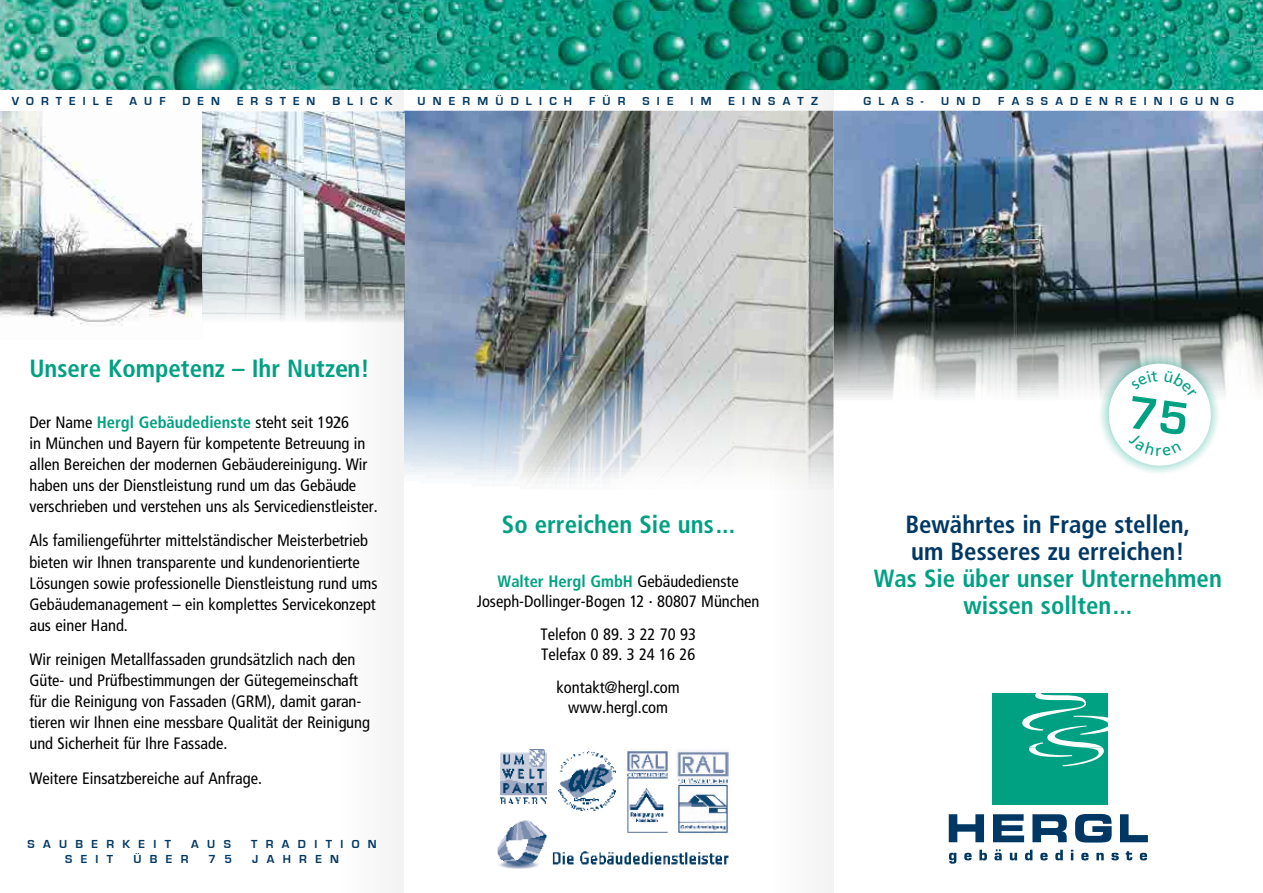
<style>
.page{position:relative;width:1263px;height:893px;background:#fff}
.page>*{position:absolute;margin:0;border:0;box-sizing:border-box;transform-origin:0 0}
.t1{font:700 condensed 24.9px/26.8px "Frutiger";color:#00a183;text-align:center}
.t2{font:700 condensed 24.9px/26.8px "Frutiger";color:#003863}
.t3{font:condensed 16.5px/21px "Frutiger";color:#000}
.t4{font:700 12px "Eurostile";letter-spacing:.6em;color:#003863}
.t5{font:700 12px "Eurostile";letter-spacing:.7em;color:#003863}
.s1{font-weight:700;color:#00a183}
</style>
<div class="page">
<img style="left:833px;top:0;width:430px;height:89px">
<div style="left:992px;top:693px;width:116px;height:111px;background:#00a183"></div>
<svg style="left:1022px;top:693px;width:86px;height:73px"></svg>
<svg style="left:949px;top:814px;width:35px;height:28px"></svg>
<svg style="left:993px;top:814px;width:31px;height:28px"></svg>
<svg style="left:1032px;top:814px;width:35px;height:28px"></svg>
<svg style="left:1075px;top:814px;width:37px;height:28px"></svg>
<svg style="left:1120px;top:814px;width:28px;height:28px"></svg>
<svg style="left:949px;top:853px;width:7px;height:11px"></svg>
<svg style="left:964px;top:853px;width:8px;height:7px"></svg>
<svg style="left:979px;top:850px;width:8px;height:10px"></svg>
<svg style="left:994px;top:849px;width:8px;height:11px"></svg>
<svg style="left:1010px;top:853px;width:7px;height:7px"></svg>
<svg style="left:1025px;top:850px;width:7px;height:10px"></svg>
<svg style="left:1040px;top:853px;width:8px;height:7px"></svg>
<svg style="left:1055px;top:850px;width:8px;height:10px"></svg>
<svg style="left:1071px;top:850px;width:2px;height:10px"></svg>
<svg style="left:1081px;top:853px;width:7px;height:7px"></svg>
<svg style="left:1096px;top:853px;width:8px;height:7px"></svg>
<svg style="left:1111px;top:853px;width:8px;height:7px"></svg>
<svg style="left:1126px;top:851px;width:6px;height:9px"></svg>
<svg style="left:1140px;top:853px;width:7px;height:7px"></svg>
<img style="left:833px;top:111px;width:430px;height:295px">
<img style="left:404px;top:111px;width:364px;height:373px">
<img style="left:0;top:0;width:768px;height:89px">
<img style="left:0;top:112px;width:202px;height:214px">
<img style="left:202px;top:112px;width:137px;height:210px">
<img style="left:497px;top:820px;width:232px;height:49px">
<img style="left:675px;top:751px;width:54px;height:84px">
<img style="left:558px;top:752px;width:57px;height:58px">
<img style="left:501px;top:750px;width:46px;height:53px">
<img style="left:623px;top:751px;width:49px;height:83px">
<svg style="left:339px;top:0;width:65px;height:893px;fill:#f5f6f6"></svg>
<svg style="left:768px;top:0;width:65px;height:893px"></svg>
<svg style="left:1091px;top:346px;width:137px;height:127px"></svg>
<p class="t4" style="left:12px;top:94px;width:102px">VORTEILE</p>
<p class="t4" style="left:129px;top:94px;width:38px">AUF</p>
<p class="t4" style="left:183px;top:94px;width:39px">DEN</p>
<p class="t4" style="left:237px;top:94px;width:80px">ERSTEN</p>
<p class="t4" style="left:332px;top:94px;width:62px">BLICK</p>
<p class="t4" style="left:418px;top:94px;width:156px">UNERMÜDLICH</p>
<p class="t4" style="left:589px;top:94px;width:38px">FÜR</p>
<p class="t4" style="left:643px;top:94px;width:33px">SIE</p>
<p class="t4" style="left:691px;top:94px;width:22px">I M</p>
<p class="t4" style="left:728px;top:94px;width:91px">EINSATZ</p>
<p class="t4" style="left:863px;top:94px;width:62px">GLAS-</p>
<p class="t4" style="left:941px;top:94px;width:41px">UND</p>
<p class="t4" style="left:998px;top:94px;width:237px">FASSADENREINIGUNG</p>
<h1 class="t1" style="left:29px;top:355px;width:342px">Unsere Kompetenz – Ihr Nutzen!</h1>
<p class="t3" style="left:29px;top:412px;width:350px">Der Name <span class="s1">Hergl Gebäudedienste</span> steht seit 1926<br>in München und Bayern für kompetente Betreuung in allen Bereichen der modernen Gebäudereinigung. Wir haben uns der Dienstleistung rund um das Gebäude verschrieben und verstehen uns als Servicedienstleister.</p>
<p class="t3" style="left:29px;top:530px;width:350px">Als familiengeführter mittelständischer Meisterbetrieb bieten wir Ihnen transparente und kundenorientierte Lösungen sowie professionelle Dienstleistung rund ums Gebäudemanagement – ein komplettes Servicekonzept aus einer Hand.</p>
<p class="t3" style="left:29px;top:649px;width:342px">Wir reinigen Metallfassaden grundsätzlich nach den Güte- und Prüfbestimmungen der Gütegemeinschaft für die Reinigung von Fassaden (GRM), damit garan&shy;tieren wir Ihnen eine messbare Qualität der Reinigung und Sicherheit für Ihre Fassade.</p>
<p class="t3" style="left:29px;top:767px;width:234px">Weitere Einsatzbereiche auf Anfrage.</p>
<p class="t5" style="left:27px;top:838px;width:145px">SAUBERKEIT</p>
<p class="t4" style="left:191px;top:838px;width:41px">AUS</p>
<p class="t5" style="left:251px;top:838px;width:127px">TRADITION</p>
<p class="t4" style="left:65px;top:852px;width:50px">SEIT</p>
<p class="t4" style="left:133px;top:852px;width:57px">ÜBER</p>
<p class="t4" style="left:209px;top:852px;width:25px">7 5</p>
<p class="t4" style="left:252px;top:852px;width:89px">JAHREN</p>
<h1 class="t1" style="left:502px;top:511px;width:235px">So erreichen Sie uns...</h1>
<p class="t3" style="left:477px;top:571px;width:284px;line-height:19.8px;text-align:center"><span class="s1">Walter Hergl GmbH</span> Gebäudedienste<br>Joseph-Dollinger-Bogen 12 · 80807 München</p>
<p class="t3" style="left:540px;top:624px;width:157px;line-height:19.8px">Telefon 0 89. 3 22 70 93<br>Telefax 0 89. 3 24 16 26</p>
<p class="t3" style="left:557px;top:678px;width:125px;line-height:19.8px;text-align:center">kontakt@hergl.com www.hergl.com</p>
<h1 class="t2" style="left:905px;top:511px;width:286px">Bewährtes in Frage stellen, um Besseres zu erreichen!</h1>
<h1 class="t1" style="left:874px;top:565px;width:350px">Was Sie über unser Unternehmen wissen sollten...</h1>
</div>
